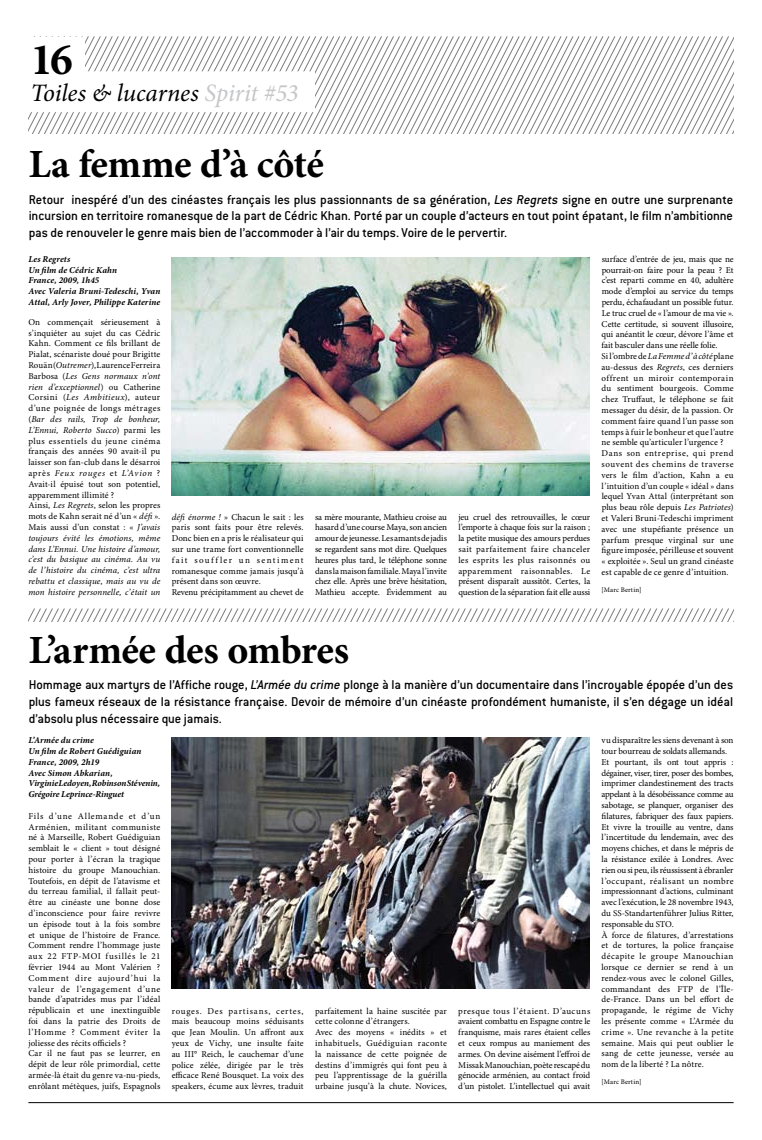
<style>
.page{position:relative;width:762px;height:1140px;background:#fff}
.page>*{position:absolute;margin:0;border:0;box-sizing:border-box;transform-origin:0 0}
.t1{font:700 45px "Minion Pro";color:#000}
.t2{font:700 40px "Minion Pro";letter-spacing:-.015em;color:#000}
.t3{font:italic 25px "Minion Pro";letter-spacing:-.01em;color:#000}
.t4{font:500 14px/16.8px "Conduit ITC";letter-spacing:-.005em;color:#000;text-align:justify}
.t5{font:9px/10.8px "Minion Pro";color:#000}
.t6{font:9px/10.8px "Minion Pro";letter-spacing:.02em;color:#000}
.t7{font:italic 700 9px/10.8px "Minion Pro";letter-spacing:.01em;color:#000}
.t8{font:7px "Minion Pro";letter-spacing:.02em;color:#000}
.s1{color:#c5c6c8}
.s2{font-style:italic}
</style>
<div class="page">
<svg style="left:28px;top:37px;width:705px;height:96px"></svg>
<svg style="left:28px;top:609px;width:705px;height:12px"></svg>
<hr style="left:28px;top:1102px;width:705px;height:1px;background:#000">
<div style="left:27px;top:72px;width:287px;height:40px;background:#fff"></div>
<div style="left:27px;top:37px;width:57px;height:40px;background:#fff"></div>
<img style="left:171px;top:258px;width:418px;height:238px">
<img style="left:171px;top:737px;width:418px;height:251px">
<h1 class="t1" style="left:30px;top:28px;width:44px">16</h1>
<h3 class="t3" style="left:30px;top:76px;width:269px">Toiles &amp; lucarnes <span class="s1">Spirit #53</span></h3>
<h2 class="t2" style="left:29px;top:136px;width:296px">La femme d’à côté</h2>
<p class="t4" style="left:29px;top:191px;width:705px">Retour inespéré d’un des cinéastes français les plus passionnants de sa génération, <span class="s2">Les Regrets</span> signe en outre une surprenante incursion en territoire romanesque de la part de Cédric Khan. Porté par un couple d’acteurs en tout point épatant, le film n’ambitionne pas de renouveler le genre mais bien de l’accommoder à l’air du temps. Voire de le pervertir.</p>
<p class="t7" style="left:28px;top:253px;width:133px">Les Regrets<br>Un film de Cédric Kahn<br>France, 2009, 1h45<br>Avec Valeria Bruni-Tedeschi, Yvan<br>Attal, Arly Jover, Philippe Katerine</p>
<p class="t6" style="left:28px;top:316px;width:133px">On commençait sérieusement à s’inquiéter au sujet du cas Cédric Kahn. Comment ce fils brillant de Pialat, scénariste doué pour Brigitte Rouän (<span class="s2">Outremer</span>), Laurence Ferreira Barbosa (<span class="s2">Les Gens normaux n’ont rien d’exceptionnel</span>) ou Catherine Corsini (<span class="s2">Les Ambitieux</span>), auteur d’une poignée de longs métrages (<span class="s2">Bar des rails, Trop de bonheur, L’Ennui, Roberto Succo</span>) parmi les plus essentiels du jeune cinéma français des années 90 avait-il pu laisser son fan-club dans le désarroi après <span class="s2">Feux rouges</span> et <span class="s2">L’Avion</span> ?<br>Avait-il épuisé tout son potentiel, apparemment illimité ?<br>Ainsi, <span class="s2">Les Regrets</span>, selon les propres mots de Kahn serait né d’un « <span class="s2">défi</span>».<br>Mais aussi d’un constat : « <span class="s2">J’avais toujours évité les émotions, même dans L’Ennui. Une histoire d’amour, c’est du basique au cinéma. Au vu de l’histoire du cinéma, c’est ultra rebattu et classique, mais au vu de mon histoire personnelle, c’était un</span></p>
<p class="t5" style="left:172px;top:511px;width:133px"><span class="s2">défi énorme !</span> » Chacun le sait : les paris sont faits pour être relevés.<br>Donc bien en a pris le réalisateur qui sur une trame fort conventionnelle fait souffler un sentiment romanesque comme jamais jusqu’à présent dans son œuvre.<br>Revenu précipitamment au chevet de</p>
<p class="t5" style="left:315px;top:511px;width:133px;text-align:justify">sa mère mourante, Mathieu croise au hasard d’une course Maya, son ancien amour de jeunesse. Les amants de jadis se regardent sans mot dire. Quelques heures plus tard, le téléphone sonne dans la maison familiale. Maya l’invite chez elle. Après une brève hésitation, Mathieu accepte. Évidemment au</p>
<p class="t5" style="left:458px;top:511px;width:133px;text-align:justify">jeu cruel des retrouvailles, le cœur l’emporte à chaque fois sur la raison ; la petite musique des amours perdues sait parfaitement faire chanceler les esprits les plus raisonnés ou apparemment raisonnables. Le présent disparaît aussitôt. Certes, la question de la séparation fait elle aussi</p>
<p class="t5" style="left:601px;top:253px;width:133px">surface d’entrée de jeu, mais que ne pourrait-on faire pour la peau ? Et c’est reparti comme en 40, adultère mode d’emploi au service du temps perdu, échafaudant un possible futur.<br>Le truc cruel de « l’amour de ma vie ».<br>Cette certitude, si souvent illusoire, qui anéantit le cœur, dévore l’âme et fait basculer dans une réelle folie.<br>Si l’ombre de <span class="s2">La Femme d’à côté</span> plane au-dessus des <span class="s2">Regrets</span>, ces derniers offrent un miroir contemporain du sentiment bourgeois. Comme chez Truffaut, le téléphone se fait messager du désir, de la passion. Or comment faire quand l’un passe son temps à fuir le bonheur et que l’autre ne semble qu’articuler l’urgence ?<br>Dans son entreprise, qui prend souvent des chemins de traverse vers le film d’action, Kahn a eu l’intuition d’un couple « idéal » dans lequel Yvan Attal (interprétant son plus beau rôle depuis <span class="s2">Les Patriotes</span>) et Valeri Bruni-Tedeschi impriment avec une stupéfiante présence un parfum presque virginal sur une figure imposée, périlleuse et souvent « exploitée ». Seul un grand cinéaste est capable de ce genre d’intuition.</p>
<p class="t8" style="left:601px;top:585px;width:41px">[Marc Bertin]</p>
<h2 class="t2" style="left:29px;top:621px;width:322px">L’armée des ombres</h2>
<p class="t4" style="left:29px;top:676px;width:705px">Hommage aux martyrs de l’Affiche rouge, <span class="s2">L’Armée du crime</span> plonge à la manière d’un documentaire dans l’incroyable épopée d’un des plus fameux réseaux de la résistance française. Devoir de mémoire d’un cinéaste profondément humaniste, il s’en dégage un idéal d’absolu plus nécessaire que jamais.</p>
<p class="t7" style="left:28px;top:734px;width:133px">L’Armée du crime<br>Un film de Robert Guédiguian<br>France, 2009, 2h19<br>Avec Simon Abkarian,<br>Virginie Ledoyen, Robinson Stévenin,<br>Grégoire Leprince-Ringuet</p>
<p class="t5" style="left:28px;top:810px;width:133px">Fils d’une Allemande et d’un<br>Arménien, militant communiste né à Marseille, Robert Guédiguian semblait le « client » tout désigné pour porter à l’écran la tragique histoire du groupe Manouchian.<br>Toutefois, en dépit de l’atavisme et du terreau familial, il fallait peut&shy;être au cinéaste une bonne dose d’inconscience pour faire revivre un épisode tout à la fois sombre et unique de l’histoire de France.<br>Comment rendre l’hommage juste aux 22 FTP-MOI fusillés le 21 février 1944 au Mont Valérien ?<br>Comment dire aujourd’hui la valeur de l’engagement d’une bande d’apatrides mus par l’idéal républicain et une inextinguible foi dans la patrie des Droits de l’Homme ? Comment éviter la joliesse des récits officiels ?<br>Car il ne faut pas se leurrer, en dépit de leur rôle primordial, cette armée-là était du genre va-nu-pieds, enrôlant métèques, juifs, Espagnols</p>
<p class="t5" style="left:171px;top:1005px;width:133px;text-align:justify">rouges. Des partisans, certes, mais beaucoup moins séduisants que Jean Moulin. Un affront aux yeux de Vichy, une insulte faite au III° Reich, le cauchemar d’une police zélée, dirigée par le très efficace René Bousquet. La voix des speakers, écume aux lèvres, traduit</p>
<p class="t5" style="left:315px;top:1005px;width:133px">parfaitement la haine suscitée par cette colonne d’étrangers.<br>Avec des moyens « inédits » et inhabituels, Guédiguian raconte la naissance de cette poignée de destins d’immigrés qui font peu à peu l’apprentissage de la guérilla urbaine jusqu’à la chute. Novices,</p>
<p class="t5" style="left:458px;top:1005px;width:133px;text-align:justify">presque tous l’étaient. D’aucuns avaient combattu en Espagne contre le franquisme, mais rares étaient celles et ceux rompus au maniement des armes. On devine aisément l’effroi de Missak Manouchian, poète rescapé du génocide arménien, au contact froid d’un pistolet. L’intellectuel qui avait</p>
<p class="t5" style="left:601px;top:735px;width:133px">vu disparaître les siens devenant à son tour bourreau de soldats allemands.<br>Et pourtant, ils ont tout appris : dégainer, viser, tirer, poser des bombes, imprimer clandestinement des tracts appelant à la désobéissance comme au sabotage, se planquer, organiser des filatures, fabriquer des faux papiers.<br>Et vivre la trouille au ventre, dans l’incertitude du lendemain, avec des moyens chiches, et dans le mépris de la résistance exilée à Londres. Avec rien ou si peu, ils réussissent à ébranler l’occupant, réalisant un nombre impressionnant d’actions, culminant avec l’exécution, le 28 novembre 1943, du SS -Standartenführer Julius Ritter, responsable du STO.<br>À force de filatures, d’arrestations et de tortures, la police française décapite le groupe Manouchian lorsque ce dernier se rend à un rendez-vous avec le colonel Gilles, commandant des FTP de l’Île&shy;de-France. Dans un bel effort de propagande, le régime de Vichy les présente comme « L’Armée du crime ». Une revanche à la petite semaine. Mais qui peut oublier le sang de cette jeunesse, versée au nom de la liberté ? La nôtre.</p>
<p class="t8" style="left:601px;top:1077px;width:41px">[Marc Bertin]</p>
</div>
